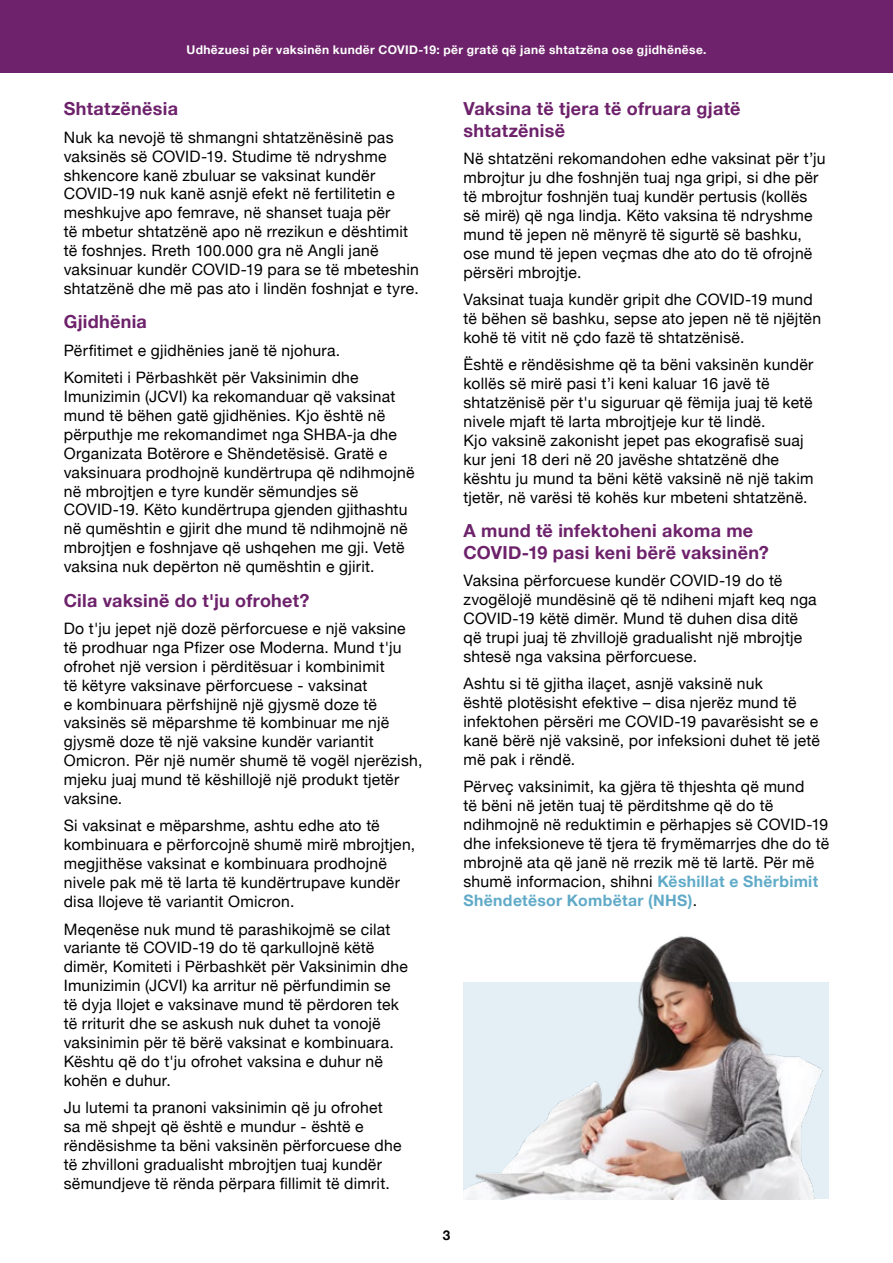
<style>
.page{position:relative;width:893px;height:1263px;background:#fff}
.page>*{position:absolute;margin:0;border:0;box-sizing:border-box;transform-origin:0 0}
.Subdeader{font:700 18px/21.6px "Helvetica Neue";letter-spacing:.015em;color:#6d226b}
.Body{font:15.75px/18.9px "Helvetica Neue";letter-spacing:.015em;color:#000}
.Subdeader-2{font:15.75px/18.9px "Helvetica Neue";letter-spacing:.015em;color:#000}
.t1{font:700 13.5px "Helvetica Neue";color:#000}
.Body-2{font:700 12px "Helvetica Neue";letter-spacing:.035em;color:#fff}
.s1{font-weight:700;color:#60aac8}
</style>
<div class="page">
<div style="left:0;top:0;width:893px;height:72px;background:#6d226b"></div>
<img style="left:463px;top:936px;width:366px;height:263px">
<p class="Body-2" style="left:186px;top:41px;width:522px">Udhëzuesi për vaksinën kundër COVID-19: për gratë që janë shtatzëna ose gjidhënëse.</p>
<p class="Subdeader" style="left:64px;top:99px;width:116px">Shtatzënësia</p>
<p class="Subdeader-2" style="left:64px;top:129px;width:357px">Nuk ka nevojë të shmangni shtatzënësinë pas vaksinës së COVID-19. Studime të ndryshme shkencore kanë zbuluar se vaksinat kundër COVID-19 nuk kanë asnjë efekt në fertilitetin e meshkujve apo femrave, në shanset tuaja për<br>të mbetur shtatzënë apo në rrezikun e dështimit të foshnjes. Rreth 100.000 gra në Angli janë vaksinuar kundër COVID-19 para se të mbeteshin shtatzënë dhe më pas ato i lindën foshnjat e tyre.</p>
<p class="Subdeader" style="left:64px;top:312px;width:85px">Gjidhënia</p>
<p class="Body" style="left:64px;top:342px;width:278px">Përfitimet e gjidhënies janë të njohura.</p>
<p class="Body" style="left:64px;top:369px;width:352px">Komiteti i Përbashkët për Vaksinimin dhe Imunizimin (JCVI) ka rekomanduar që vaksinat mund të bëhen gatë gjidhënies. Kjo është në përputhje me rekomandimet nga SHBA-ja dhe Organizata Botërore e Shëndetësisë. Gratë e vaksinuara prodhojnë kundërtrupa që ndihmojnë në mbrojtjen e tyre kundër sëmundjes së COVID-19. Këto kundërtrupa gjenden gjithashtu në qumështin e gjirit dhe mund të ndihmojnë në mbrojtjen e foshnjave që ushqehen me gji. Vetë vaksina nuk depërton në qumështin e gjirit.</p>
<p class="Subdeader" style="left:64px;top:590px;width:247px">Cila vaksinë do t'ju ofrohet?</p>
<p class="Body" style="left:64px;top:620px;width:360px">Do t'ju jepet një dozë përforcuese e një vaksine të prodhuar nga Pfizer ose Moderna. Mund t'ju ofrohet një version i përditësuar i kombinimit<br>të këtyre vaksinave përforcuese - vaksinat<br>e kombinuara përfshijnë një gjysmë doze të vaksinës së mëparshme të kombinuar me një gjysmë doze të një vaksine kundër variantit Omicron. Për një numër shumë të vogël njerëzish, mjeku juaj mund të këshillojë një produkt tjetër vaksine.</p>
<p class="Body" style="left:64px;top:817px;width:353px">Si vaksinat e mëparshme, ashtu edhe ato të kombinuara e përforcojnë shumë mirë mbrojtjen, megjithëse vaksinat e kombinuara prodhojnë nivele pak më të larta të kundërtrupave kundër disa llojeve të variantit Omicron.</p>
<p class="Body" style="left:64px;top:920px;width:346px">Meqenëse nuk mund të parashikojmë se cilat variante të COVID-19 do të qarkullojnë këtë dimër, Komiteti i Përbashkët për Vaksinimin dhe Imunizimin (JCVI) ka arritur në përfundimin se të dyja llojet e vaksinave mund të përdoren tek të rriturit dhe se askush nuk duhet ta vonojë vaksinimin për të bërë vaksinat e kombinuara.<br>Kështu që do t'ju ofrohet vaksina e duhur në kohën e duhur.</p>
<p class="Subdeader-2" style="left:64px;top:1099px;width:339px">Ju lutemi ta pranoni vaksinimin që ju ofrohet sa më shpejt që është e mundur - është e rëndësishme ta bëni vaksinën përforcuese dhe të zhvilloni gradualisht mbrojtjen tuaj kundër sëmundjeve të rënda përpara fillimit të dimrit.</p>
<p class="Subdeader" style="left:463px;top:99px;width:279px">Vaksina të tjera të ofruara gjatë shtatzënisë</p>
<p class="Body" style="left:463px;top:150px;width:364px">Në shtatzëni rekomandohen edhe vaksinat për t’ju mbrojtur ju dhe foshnjën tuaj nga gripi, si dhe për të mbrojtur foshnjën tuaj kundër pertusis (kollës së mirë) që nga lindja. Këto vaksina të ndryshme mund të jepen në mënyrë të sigurtë së bashku, ose mund të jepen veçmas dhe ato do të ofrojnë përsëri mbrojtje.</p>
<p class="Body" style="left:463px;top:291px;width:359px">Vaksinat tuaja kundër gripit dhe COVID-19 mund të bëhen së bashku, sepse ato jepen në të njëjtën kohë të vitit në çdo fazë të shtatzënisë.</p>
<p class="Subdeader-2" style="left:463px;top:356px;width:352px">Është e rëndësishme që ta bëni vaksinën kundër kollës së mirë pasi t’i keni kaluar 16 javë të shtatzënisë për t'u siguruar që fëmija juaj të ketë nivele mjaft të larta mbrojtjeje kur të lindë.<br>Kjo vaksinë zakonisht jepet pas ekografisë suaj kur jeni 18 deri në 20 javëshe shtatzënë dhe kështu ju mund ta bëni këtë vaksinë në një takim tjetër, në varësi të kohës kur mbeteni shtatzënë.</p>
<p class="Subdeader" style="left:463px;top:520px;width:307px">A mund të infektoheni akoma me<br>COVID-19 pasi keni bërë vaksinën?</p>
<p class="Body" style="left:463px;top:572px;width:355px">Vaksina përforcuese kundër COVID-19 do të zvogëlojë mundësinë që të ndiheni mjaft keq nga COVID-19 këtë dimër. Mund të duhen disa ditë që trupi juaj të zhvillojë gradualisht një mbrojtje shtesë nga vaksina përforcuese.</p>
<p class="Body" style="left:463px;top:675px;width:358px">Ashtu si të gjitha ilaçet, asnjë vaksinë nuk<br>është plotësisht efektive – disa njerëz mund të infektohen përsëri me COVID-19 pavarësisht se e kanë bërë një vaksinë, por infeksioni duhet të jetë më pak i rëndë.</p>
<p class="Body" style="left:463px;top:778px;width:367px">Përveç vaksinimit, ka gjëra të thjeshta që mund<br>të bëni në jetën tuaj të përditshme që do të ndihmojnë në reduktimin e përhapjes së COVID-19 dhe infeksioneve të tjera të frymëmarrjes dhe do të mbrojnë ata që janë në rrezik më të lartë. Për më shumë informacion, shihni <span class="s1">Këshillat e Shërbimit Shëndetësor Kombëtar (NHS)</span>.</p>
<p class="t1" style="left:443px;top:1224px;width:9px">3</p>
</div>
